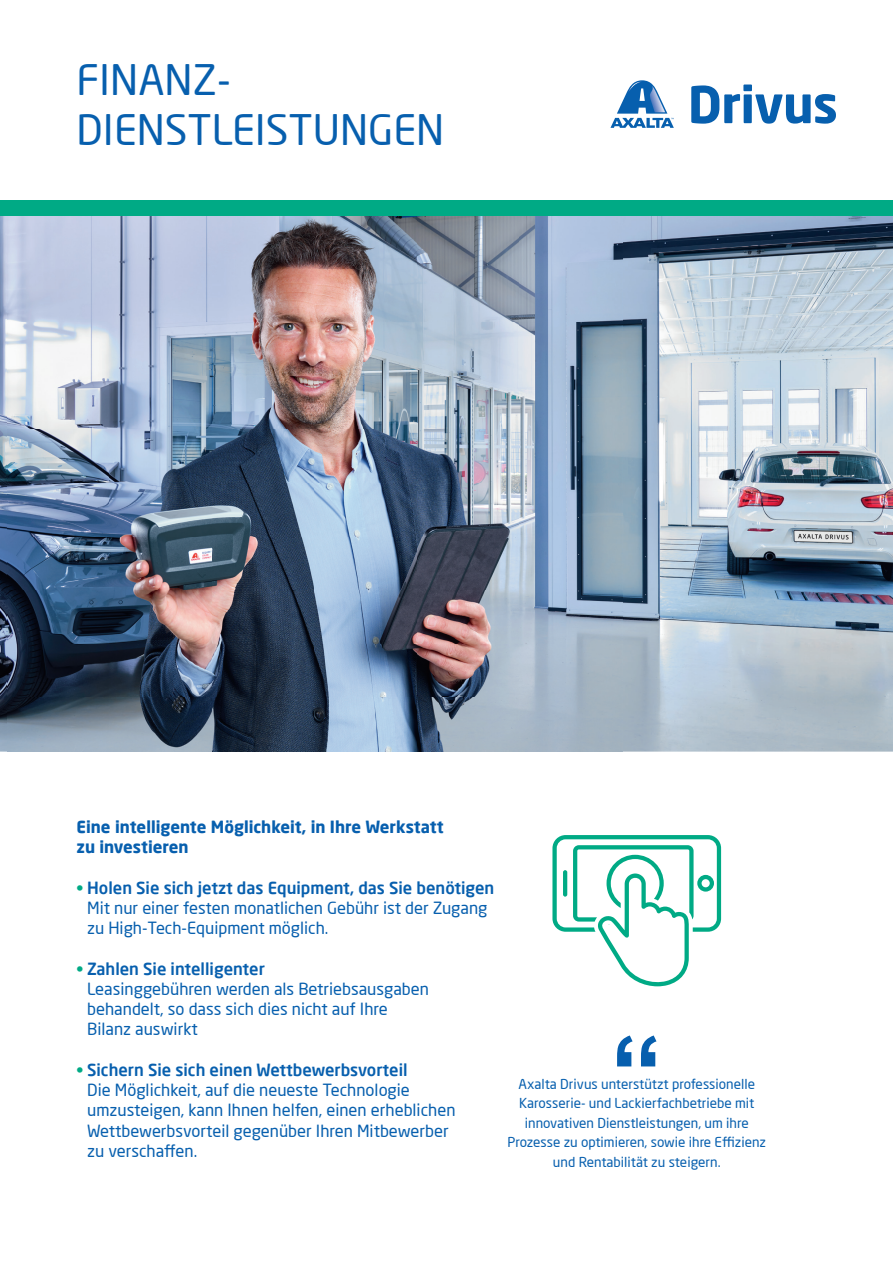
<style>
.page{position:relative;width:893px;height:1263px;background:#fff}
.page>*{position:absolute;margin:0;border:0;box-sizing:border-box;transform-origin:0 0}
.t1{font:41.25px/49.5px "Neo Sans Pro";color:#075fae}
.t2{font:16.5px/20.2px "Neo Sans Pro";color:#075fae}
.t3{font:700 16.5px/19.8px "Neo Sans Pro";color:#075fae}
.t4{font:13.5px/19.5px "Neo Sans Pro";color:#075fae;text-align:center}
.s1{font-weight:500;color:#00aa85}
.s2{font-weight:500}
</style>
<div class="page">
<img style="left:0;top:216px;width:893px;height:536px">
<img style="left:7px;top:216px;width:615px;height:536px">
<svg style="left:617px;top:1035px;width:39px;height:31px"></svg>
<div style="left:0;top:200px;width:893px;height:16px;background:#00aa85"></div>
<svg style="left:552px;top:835px;width:169px;height:151px"></svg>
<svg style="left:610px;top:80px;width:64px;height:48px"></svg>
<svg style="left:691px;top:85px;width:145px;height:39px"></svg>
<h1 class="t1" style="left:77px;top:55px;width:369px">FINANZ-<br>DIENSTLEISTUNGEN</h1>
<p class="t3" style="left:77px;top:817px;width:369px">Eine intelligente Möglichkeit, in Ihre Werkstatt zu investieren</p>
<p class="t2" style="left:87px;top:877px;width:409px;text-indent:-11px"><span class="s1">•</span> <span class="s2">Holen Sie sich jetzt das Equipment, das Sie benötigen<br></span>Mit nur einer festen monatlichen Gebühr ist der Zugang zu High-Tech-Equipment möglich.</p>
<p class="t2" style="left:87px;top:958px;width:343px;text-indent:-11px"><span class="s1">•</span> <span class="s2">Zahlen Sie intelligenter<br></span>Leasinggebühren werden als Betriebsausgaben behandelt, so dass sich dies nicht auf Ihre Bilanz auswirkt</p>
<p class="t2" style="left:87px;top:1059px;width:370px;text-indent:-11px"><span class="s1">•</span> <span class="s2">Sichern Sie sich einen Wettbewerbsvorteil<br></span>Die Möglichkeit, auf die neueste Technologie umzusteigen, kann Ihnen helfen, einen erheblichen Wettbewerbsvorteil gegenüber Ihren Mitbewerber zu verschaffen.</p>
<p class="t4" style="left:507px;top:1074px;width:260px">Axalta Drivus unterstützt professionelle Karosserie- und Lackierfachbetriebe mit innovativen Dienstleistungen, um ihre Prozesse zu optimieren, sowie ihre Effizienz und Rentabilität zu steigern.</p>
</div>
